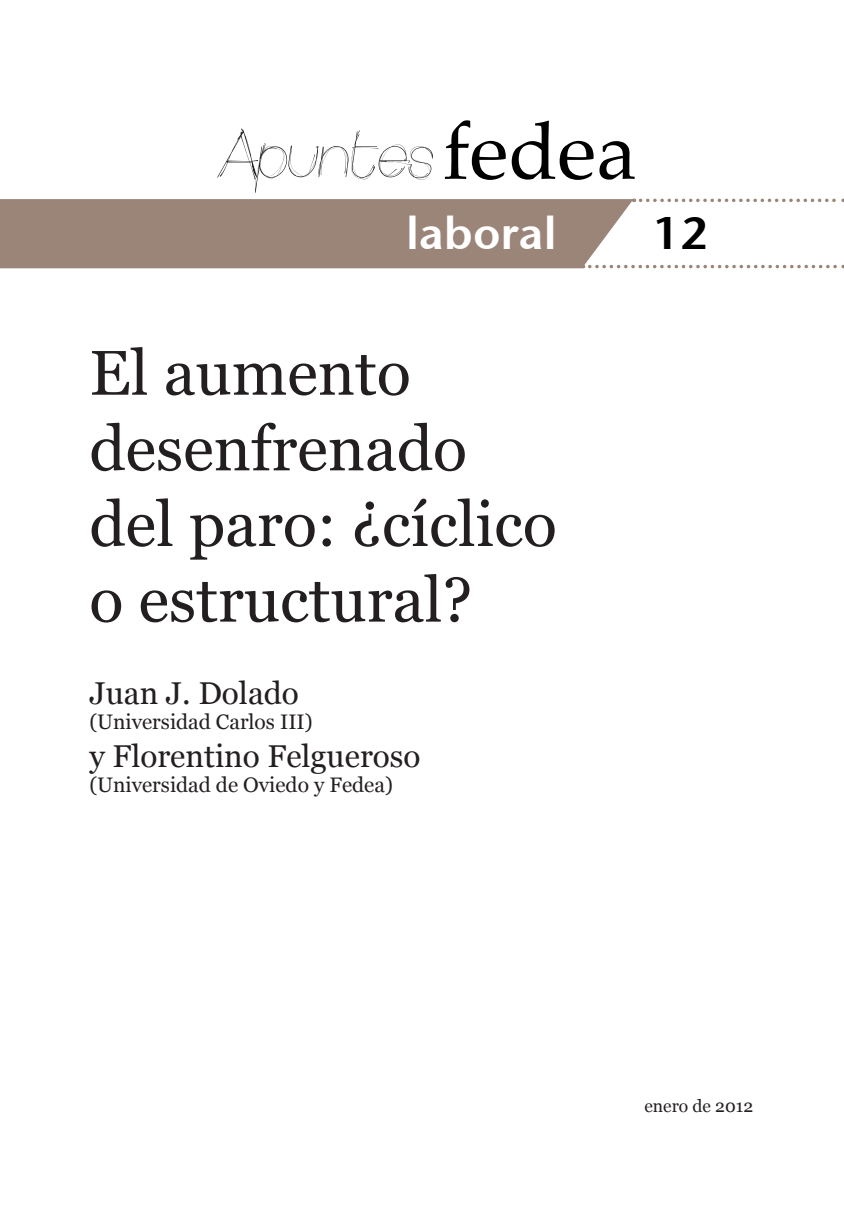
<style>
.page{position:relative;width:844px;height:1216px;background:#fff}
.page>*{position:absolute;margin:0;border:0;box-sizing:border-box;transform-origin:0 0}
.t1{font:63px "Georgia";color:#231f20}
.t2{font:45.5px "Stone Sans Sem ITCTT Semi";color:#fff}
.t3{font:45.5px "Stone Sans Sem ITCTT Semi";color:#000}
.t4{font:31.5px "Georgia";color:#231f20}
.t5{font:21px "Georgia";color:#231f20}
.t6{font:17.5px "Georgia";color:#231f20}
</style>
<div class="page">
<svg style="left:445px;top:120px;width:60px;height:60px"></svg>
<svg style="left:511px;top:121px;width:82px;height:59px"></svg>
<svg style="left:599px;top:141px;width:35px;height:39px"></svg>
<svg style="left:217px;top:128px;width:216px;height:65px"></svg>
<div style="left:0;top:199px;width:633px;height:69px;background:#9b8579"></div>
<svg style="left:640px;top:198px;width:203px;height:4px"></svg>
<svg style="left:589px;top:265px;width:254px;height:3px"></svg>
<p class="t2" style="left:406px;top:195px;width:152px">laboral</p>
<p class="t3" style="left:652px;top:195px;width:57px">12</p>
<p class="t1" style="left:89px;top:335px;width:323px">El aumento</p>
<p class="t1" style="left:89px;top:410px;width:379px">desenfrenado</p>
<p class="t1" style="left:89px;top:486px;width:469px">del paro: ¿cíclico</p>
<p class="t1" style="left:89px;top:561px;width:384px">o estructural?</p>
<p class="t4" style="left:89px;top:674px;width:211px">Juan J. Dolado</p>
<p class="t5" style="left:89px;top:709px;width:225px">(Universidad Carlos III)</p>
<p class="t4" style="left:89px;top:737px;width:332px">y Florentino Felgueroso</p>
<p class="t5" style="left:89px;top:772px;width:305px">(Universidad de Oviedo y Fedea)</p>
<p class="t6" style="left:644px;top:1094px;width:110px">enero de 2012</p>
</div>
